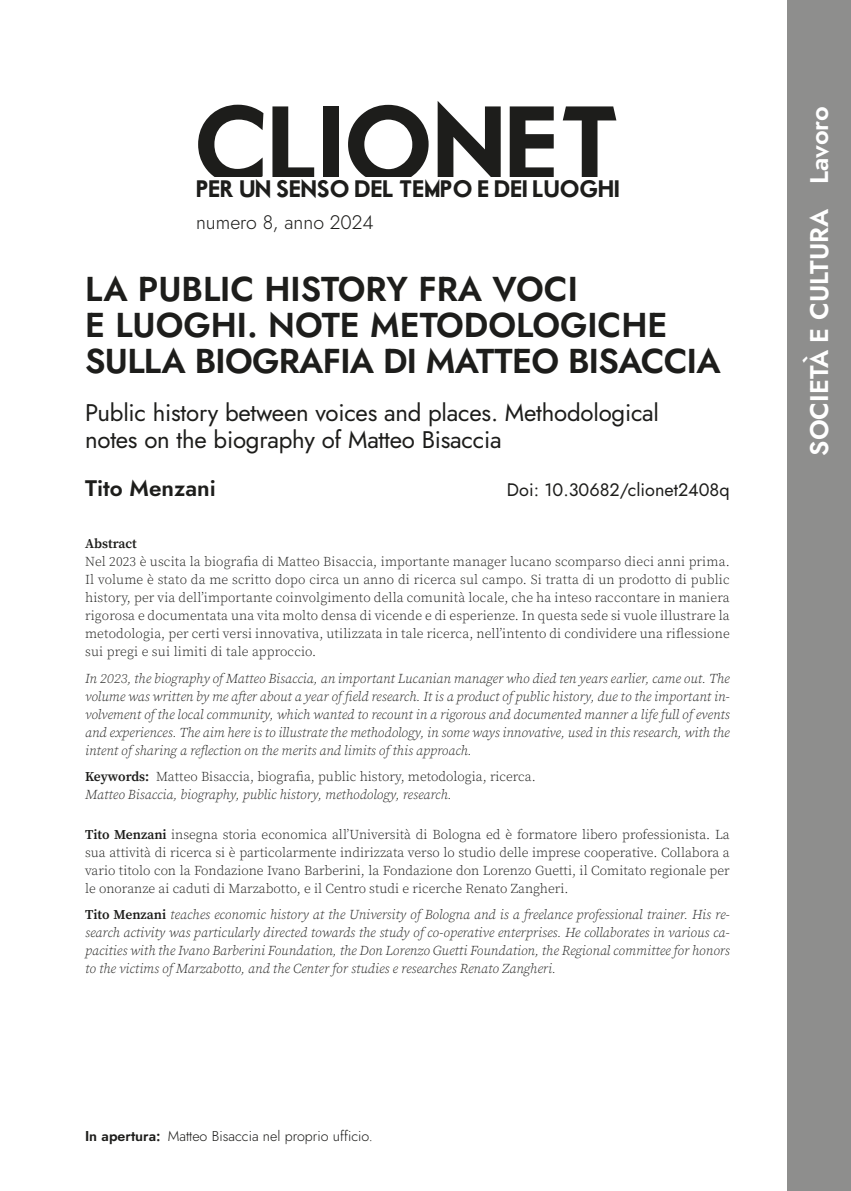
<style>
.page{position:relative;width:851px;height:1191px;background:#fff}
.page>*{position:absolute;margin:0;border:0;box-sizing:border-box;transform-origin:0 0}
.t1{font:102.9px "Motor Oil 1937 M54";color:#1d1d1b}
._03_Società_Titolo_ita{font:600 34.5px/36px "Jost";color:#1d1d1b}
.t2{font:600 25.5px "Jost";color:#fff}
._03_Società_Titolo_ing{font:24px/27px "Jost";letter-spacing:-.01em;color:#1d1d1b}
.t3{font:22.8px "Motor Oil 1937 M54";color:#1d1d1b}
._03_Società_autori{font:600 22.5px "Jost";color:#1d1d1b}
.t4{font:300 19.5px "Jost";color:#1d1d1b}
._03_Società_autori-2{font:18px "Jost";color:#1d1d1b}
._000_Testo_didascalia{font:300 14.25px "Jost";color:#1d1d1b}
._000_Abstract_italiano{font:300 13.5px/18px "Source Serif Pro";letter-spacing:.01em;color:#1d1d1b;text-align:justify}
._000_Abstract_inglese{font:italic 300 13.5px/18px "Source Serif Pro";color:#1d1d1b;text-align:justify}
._000_Biografia_inglese{font:italic 300 13.5px/18px "Source Serif Pro";color:#1d1d1b;text-align:justify}
._000_Biografia_italiano{font:300 13.5px/18px "Source Serif Pro";color:#1d1d1b;text-align:justify}
._000_Keywords_ita{font:300 13.5px "Source Serif Pro";color:#1d1d1b}
._000_Keywords_ing{font:italic 300 13.5px "Source Serif Pro";color:#1d1d1b}
._000_Abstract_Titoletto{font:600 13.5px "Source Serif Pro";color:#1d1d1b}
.s1{font-weight:600}
.s2{font-weight:600;font-style:normal}
</style>
<div class="page">
<div style="left:787px;top:0;width:63px;height:1191px;background:#8e8e8d"></div>
<h1 class="t1" style="left:193px;top:99px;width:429px">CLIONET</h1>
<h3 class="t3" style="left:196px;top:179px;width:425px">PER UN SENSO DEL TEMPO E DEI LUOGHI</h3>
<h3 class="t4" style="left:196px;top:209px;width:179px">numero 8, anno 2024</h3>
<p class="_03_Società_Titolo_ita" style="left:85px;top:271px;width:637px">LA PUBLIC HISTORY FRA VOCI<br>E LUOGHI. NOTE METODOLOGICHE<br>SULLA BIOGRAFIA DI MATTEO BISACCIA</p>
<p class="_03_Società_Titolo_ing" style="left:85px;top:399px;width:575px">Public history between voices and places. Methodological notes on the biography of Matteo Bisaccia</p>
<p class="_03_Società_autori" style="left:85px;top:473px;width:132px">Tito Menzani</p>
<p class="_03_Società_autori-2" style="left:507px;top:478px;width:224px">Doi: 10.30682/clionet2408q</p>
<p class="_000_Abstract_Titoletto" style="left:85px;top:534px;width:53px">Abstract</p>
<p class="_000_Abstract_italiano" style="left:85px;top:553px;width:646px">Nel 2023 è uscita la biografia di Matteo Bisaccia, importante manager lucano scomparso dieci anni prima.<br>Il volume è stato da me scritto dopo circa un anno di ricerca sul campo. Si tratta di un prodotto di public history, per via dell’importante coinvolgimento della comunità locale, che ha inteso raccontare in maniera rigorosa e documentata una vita molto densa di vicende e di esperienze. In questa sede si vuole illustrare la metodologia, per certi versi innovativa, utilizzata in tale ricerca, nell’intento di condividere una riflessione sui pregi e sui limiti di tale approccio.</p>
<p class="_000_Abstract_inglese" style="left:85px;top:669px;width:646px">In 2023, the biography of Matteo Bisaccia, an important Lucanian manager who died ten years earlier, came out. The volume was written by me after about a year of field research. It is a product of public history, due to the important in&shy;volvement of the local community, which wanted to recount in a rigorous and documented manner a life full of events and experiences. The aim here is to illustrate the methodology, in some ways innovative, used in this research, with the intent of sharing a reflection on the merits and limits of this approach.</p>
<p class="_000_Keywords_ita" style="left:85px;top:768px;width:452px"><span class="s1">Keywords:</span> Matteo Bisaccia, biografia, public history, metodologia, ricerca.</p>
<p class="_000_Keywords_ing" style="left:85px;top:786px;width:368px">Matteo Bisaccia, biography, public history, methodology, research.</p>
<p class="_000_Biografia_italiano" style="left:85px;top:825px;width:646px"><span class="s1">Tito Menzani</span> insegna storia economica all’Università di Bologna ed è formatore libero professionista. La sua attività di ricerca si è particolarmente indirizzata verso lo studio delle imprese cooperative. Collabora a vario titolo con la Fondazione Ivano Barberini, la Fondazione don Lorenzo Guetti, il Comitato regionale per le onoranze ai caduti di Marzabotto, e il Centro studi e ricerche Renato Zangheri.</p>
<p class="_000_Biografia_inglese" style="left:85px;top:905px;width:646px"><span class="s2">Tito Menzani</span> teaches economic history at the University of Bologna and is a freelance professional trainer. His re&shy;search activity was particularly directed towards the study of co-operative enterprises. He collaborates in various ca&shy;pacities with the Ivano Barberini Foundation, the Don Lorenzo Guetti Foundation, the Regional committee for honors to the victims of Marzabotto, and the Center for studies e researches Renato Zangheri.</p>
<p class="_000_Testo_didascalia" style="left:85px;top:1126px;width:289px"><span class="s1">In apertura:</span> Matteo Bisaccia nel proprio ufficio.</p>
<p class="t2" style="left:801px;top:456px;width:351px;rotate:-90deg">SOCIETÀ E CULTURA Lavoro</p>
</div>
